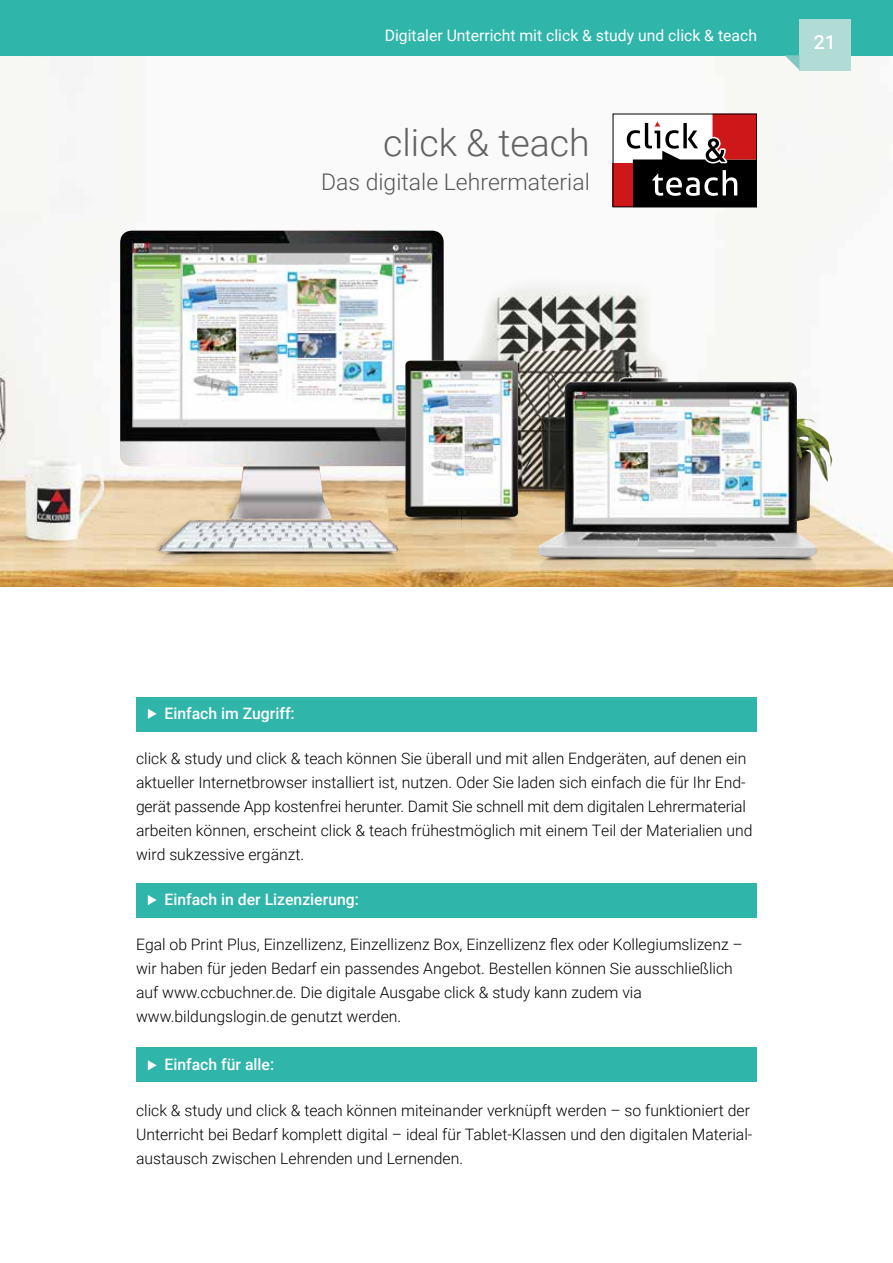
<style>
.page{position:relative;width:893px;height:1263px;background:#fff}
.page>*{position:absolute;margin:0;border:0;box-sizing:border-box;transform-origin:0 0}
.t1{font:300 37.5px "Roboto";color:#626261}
.t2{font:300 22.95px "Roboto";color:#565655}
.t3{font:500 19.5px "Roboto";color:#fff}
.t4{font:300 15.75px/24px "Roboto";color:#000}
.t5{font:500 15.75px "Roboto";color:#fff}
.t6{font:15.75px "Roboto";color:#fff}
</style>
<div class="page">
<img style="left:0;top:55px;width:893px;height:532px">
<img style="left:151px;top:551px;width:255px;height:30px">
<img style="left:444px;top:510px;width:84px;height:36px">
<img style="left:816px;top:415px;width:17px;height:108px">
<img style="left:444px;top:278px;width:224px;height:223px">
<div style="left:0;top:0;width:893px;height:55px;background:#30b5aa"></div>
<div style="left:799px;top:19px;width:51px;height:51px;background:#b1dbd5"></div>
<svg style="left:785px;top:55px;width:14px;height:15px"></svg>
<img style="left:526px;top:549px;width:300px;height:38px">
<img style="left:538px;top:382px;width:278px;height:176px">
<svg style="left:153px;top:551px;width:60px;height:8px"></svg>
<img style="left:120px;top:231px;width:324px;height:320px">
<img style="left:405px;top:360px;width:113px;height:157px">
<div style="left:613px;top:114px;width:144px;height:93px;background:#fff"></div>
<div style="left:613px;top:163px;width:20px;height:44px;background:#cd1719"></div>
<svg style="left:627px;top:114px;width:130px;height:93px"></svg>
<div style="left:136px;top:697px;width:621px;height:34px;background:#30b5aa"></div>
<div style="left:136px;top:883px;width:621px;height:34px;background:#30b5aa"></div>
<div style="left:136px;top:1048px;width:621px;height:34px;background:#30b5aa"></div>
<svg style="left:148px;top:709px;width:9px;height:10px"></svg>
<svg style="left:148px;top:895px;width:9px;height:10px"></svg>
<svg style="left:148px;top:1060px;width:9px;height:10px"></svg>
<p class="t6" style="left:385px;top:24px;width:374px">Digitaler Unterricht mit click &amp; study und click &amp; teach</p>
<h1 class="t1" style="left:383px;top:116px;width:208px">click &amp; teach</h1>
<h2 class="t2" style="left:321px;top:166px;width:270px">Das digitale Lehrermaterial</h2>
<p class="t3" style="left:814px;top:29px;width:24px">21</p>
<p class="t5" style="left:165px;top:702px;width:132px">Einfach im Zugriff:</p>
<p class="t4" style="left:136px;top:746px;width:618px">click &amp; study und click &amp; teach können Sie überall und mit allen Endgeräten, auf denen ein aktueller Internetbrowser installiert ist, nutzen. Oder Sie laden sich einfach die für Ihr End&shy;gerät passende App kostenfrei herunter. Damit Sie schnell mit dem digitalen Lehrermaterial arbeiten können, erscheint click &amp; teach frühestmöglich mit einem Teil der Materialien und wird sukzessive ergänzt.</p>
<p class="t5" style="left:165px;top:888px;width:196px">Einfach in der Lizenzierung:</p>
<p class="t4" style="left:136px;top:932px;width:608px">Egal ob Print Plus, Einzellizenz, Einzellizenz Box, Einzellizenz flex oder Kollegiumslizenz – wir haben für jeden Bedarf ein passendes Angebot. Bestellen können Sie ausschließlich auf www.ccbuchner.de. Die digitale Ausgabe click &amp; study kann zudem via www.bildungslogin.de genutzt werden.</p>
<p class="t5" style="left:165px;top:1054px;width:111px">Einfach für alle:</p>
<p class="t4" style="left:136px;top:1097px;width:618px">click &amp; study und click &amp; teach können miteinander verknüpft werden – so funktioniert der<br>Unterricht bei Bedarf komplett digital – ideal für Tablet-Klassen und den digitalen Material&shy;austausch zwischen Lehrenden und Lernenden.</p>
</div>
